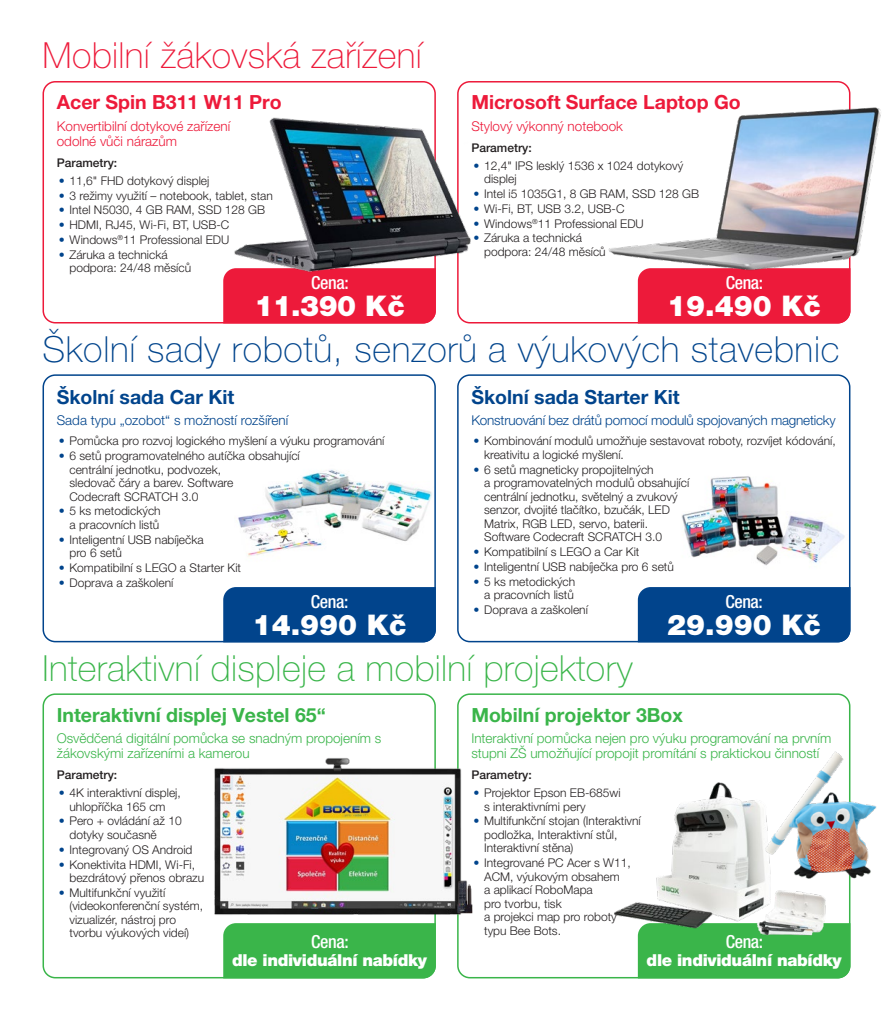
<style>
.page{position:relative;width:893px;height:1021px;background:#fff}
.page>*{position:absolute;margin:0;border:0;box-sizing:border-box;transform-origin:0 0}
.produkt{font:100 36px "Helvetica Neue LT Pro";letter-spacing:.02em;color:#01448c}
.produkt-2{font:100 36px "Helvetica Neue LT Pro";letter-spacing:.01em;color:#3ab54a}
.produkt-3{font:100 36px "Helvetica Neue LT Pro";letter-spacing:.01em;color:#ed1a3a}
.t1{font:900 28.5px "Helvetica Neue LT Pro";color:#fff}
.nadpis{font:700 19.5px "Helvetica Neue LT Pro";color:#3ab54a}
.nadpis-2{font:700 19.5px "Helvetica Neue LT Pro";color:#ed1a3a}
.nadpis-3{font:700 19.5px "Helvetica Neue LT Pro";color:#01448c}
.t2{font:500 condensed 18px "Helvetica Neue LT Pro";letter-spacing:-.02em;color:#fff}
.t3{font:900 16.5px "Helvetica Neue LT Pro";letter-spacing:-.02em;color:#fff}
.nadpis-4{font:300 13.5px/15px "Helvetica Neue LT Pro";color:#3ab54a}
.nadpis-5{font:300 13.5px "Helvetica Neue LT Pro";letter-spacing:-.015em;color:#01448c}
.nadpis-6{font:300 13.5px/15px "Helvetica Neue LT Pro";color:#ed1a3a}
.t4{font:300 12px/13.5px "Helvetica Neue LT Pro";color:#231f20}
.paremetry{font:500 12px "Helvetica Neue LT Pro";color:#231f20}
.s1{color:#01448c}
</style>
<div class="page">
<img style="left:682px;top:476px;width:163px;height:90px">
<img style="left:238px;top:469px;width:194px;height:88px">
<div style="left:43px;top:81px;width:393px;height:242px;border:2px solid #ed1a3a;border-radius:12px"></div>
<div style="left:43px;top:374px;width:393px;height:268px;border:2px solid #01448c;border-radius:12px"></div>
<div style="left:457px;top:374px;width:393px;height:268px;border:2px solid #01448c;border-radius:12px"></div>
<div style="left:43px;top:693px;width:393px;height:285px;border:2px solid #3ab54a;border-radius:12px"></div>
<div style="left:223px;top:306px;width:213px;height:17px;background:#ed1a3a"></div>
<div style="left:223px;top:923px;width:213px;height:55px;background:#3ab54a"></div>
<div style="left:638px;top:923px;width:212px;height:55px;background:#3ab54a"></div>
<div style="left:638px;top:273px;width:212px;height:50px;background:#ed1a3a"></div>
<div style="left:223px;top:587px;width:213px;height:55px;background:#01448c"></div>
<div style="left:638px;top:587px;width:212px;height:55px;background:#01448c"></div>
<img style="left:223px;top:104px;width:248px;height:202px">
<img style="left:608px;top:98px;width:273px;height:175px">
<img style="left:214px;top:766px;width:249px;height:152px">
<img style="left:456px;top:880px;width:17px;height:33px">
<img style="left:322px;top:758px;width:30px;height:15px">
<img style="left:614px;top:782px;width:226px;height:173px">
<img style="left:763px;top:730px;width:114px;height:174px">
<p class="produkt-3" style="left:43px;top:35px;width:381px">Mobilní žákovská zařízení</p>
<p class="nadpis-2" style="left:57px;top:90px;width:227px">Acer Spin B311 W11 Pro</p>
<p class="nadpis-6" style="left:57px;top:118px;width:175px">Konvertibilní dotykové zařízení odolné vůči nárazům</p>
<p class="paremetry" style="left:57px;top:155px;width:62px">Parametry:</p>
<p class="t4" style="left:59px;top:173px;width:152px"><span class="s1">•</span> 11,6" FHD dotykový displej</p>
<p class="t4" style="left:59px;top:188px;width:216px"><span class="s1">•</span> 3 režimy využití – notebook, tablet, stan</p>
<p class="t4" style="left:59px;top:203px;width:208px"><span class="s1">•</span> Intel N5030, 4 GB RAM, SSD 128 GB</p>
<p class="t4" style="left:59px;top:218px;width:172px"><span class="s1">•</span> HDMI, RJ45, Wi-Fi, BT, USB-C</p>
<p class="t4" style="left:59px;top:233px;width:172px"><span class="s1">•</span> Windows<sup>®</sup>11 Professional EDU</p>
<p class="t4" style="left:70px;top:247px;width:123px;text-indent:-11px"><span class="s1">•</span> Záruka a technická podpora: 24/48 měsíců</p>
<p class="t2" style="left:311px;top:272px;width:39px">Cena:</p>
<p class="t1" style="left:254px;top:288px;width:152px">11.390 Kč</p>
<p class="nadpis-2" style="left:471px;top:90px;width:271px">Microsoft Surface Laptop Go</p>
<p class="nadpis-6" style="left:471px;top:118px;width:153px">Stylový výkonný notebook</p>
<p class="paremetry" style="left:471px;top:140px;width:62px">Parametry:</p>
<p class="t4" style="left:484px;top:158px;width:201px;text-indent:-11px"><span class="s1">•</span> 12,4" IPS lesklý 1536 x 1024 dotykový displej</p>
<p class="t4" style="left:473px;top:187px;width:227px"><span class="s1">•</span> Intel i5 1035G1, 8 GB RAM, SSD 128 GB</p>
<p class="t4" style="left:473px;top:201px;width:152px"><span class="s1">•</span> Wi-Fi, BT, USB 3.2, USB-C</p>
<p class="t4" style="left:473px;top:216px;width:172px"><span class="s1">•</span> Windows<sup>®</sup>11 Professional EDU</p>
<p class="t4" style="left:484px;top:231px;width:123px;text-indent:-11px"><span class="s1">•</span> Záruka a technická podpora: 24/48 měsíců</p>
<p class="t2" style="left:726px;top:272px;width:39px">Cena:</p>
<p class="t1" style="left:667px;top:288px;width:155px">19.490 Kč</p>
<p class="produkt" style="left:43px;top:328px;width:798px">Školní sady robotů, senzorů a výukových stavebnic</p>
<p class="nadpis-3" style="left:57px;top:385px;width:179px">Školní sada Car Kit</p>
<p class="nadpis-5" style="left:57px;top:412px;width:233px">Sada typu „ozobot“ s možností rozšíření</p>
<p class="t4" style="left:59px;top:434px;width:327px"><span class="s1">•</span> Pomůcka pro rozvoj logického myšlení a výuku programování</p>
<p class="t4" style="left:70px;top:449px;width:232px;text-indent:-11px"><span class="s1">•</span> 6 setů programovatelného autíčka obsahující centrální jednotku, podvozek,<br>sledovač čáry a barev. Software<br>Codecraft SCRATCH 3.0</p>
<p class="t4" style="left:59px;top:504px;width:103px;text-align:right"><span class="s1">•</span> 5 ks metodických a pracovních listů</p>
<p class="t4" style="left:70px;top:532px;width:136px;text-indent:-11px"><span class="s1">•</span> Inteligentní USB nabíječka pro 6 setů</p>
<p class="t4" style="left:59px;top:560px;width:184px"><span class="s1">•</span> Kompatibilní s LEGO a Starter Kit</p>
<p class="t4" style="left:59px;top:575px;width:116px"><span class="s1">•</span> Doprava a zaškolení</p>
<p class="t2" style="left:311px;top:590px;width:39px">Cena:</p>
<p class="t1" style="left:253px;top:607px;width:155px">14.990 Kč</p>
<p class="nadpis-3" style="left:471px;top:385px;width:210px">Školní sada Starter Kit</p>
<p class="nadpis-5" style="left:471px;top:412px;width:366px">Konstruování bez drátů pomocí modulů spojovaných magneticky</p>
<p class="t4" style="left:484px;top:434px;width:353px;text-indent:-11px"><span class="s1">•</span> Kombinování modulů umožňuje sestavovat roboty, rozvíjet kódování, kreativitu a logické myšlení.</p>
<p class="t4" style="left:484px;top:462px;width:207px;text-indent:-11px"><span class="s1">•</span> 6 setů magneticky propojitelných<br>a programovatelných modulů obsahující centrální jednotku, světelný a zvukový senzor, dvojité tlačítko, bzučák, LED Matrix, RGB LED, servo, baterii.<br>Software Codecraft SCRATCH 3.0</p>
<p class="t4" style="left:473px;top:544px;width:167px"><span class="s1">•</span> Kompatibilní s LEGO a Car Kit</p>
<p class="t4" style="left:473px;top:559px;width:202px"><span class="s1">•</span> Inteligentní USB nabíječka pro 6 setů</p>
<p class="t4" style="left:473px;top:574px;width:103px;text-align:right"><span class="s1">•</span> 5 ks metodických a pracovních listů</p>
<p class="t4" style="left:473px;top:602px;width:116px"><span class="s1">•</span> Doprava a zaškolení</p>
<p class="t2" style="left:725px;top:590px;width:39px">Cena:</p>
<p class="t1" style="left:667px;top:607px;width:155px">29.990 Kč</p>
<p class="produkt-2" style="left:43px;top:647px;width:592px">Interaktivní displeje a mobilní projektory</p>
<p class="nadpis" style="left:57px;top:702px;width:270px">Interaktivní displej Vestel 65“</p>
<p class="nadpis-4" style="left:57px;top:730px;width:326px">Osvědčená digitální pomůcka se snadným propojením s žákovskými zařízeními a kamerou</p>
<p class="paremetry" style="left:57px;top:768px;width:62px">Parametry:</p>
<p class="t4" style="left:59px;top:785px;width:123px;text-align:center"><span class="s1">•</span> 4K interaktivní displej, uhlopříčka 165 cm</p>
<p class="t4" style="left:70px;top:814px;width:114px;text-indent:-11px"><span class="s1">•</span> Pero + ovládání až 10 dotyky současně</p>
<p class="t4" style="left:59px;top:842px;width:135px"><span class="s1">•</span> Integrovaný OS Android</p>
<p class="t4" style="left:70px;top:857px;width:136px;text-indent:-11px"><span class="s1">•</span> Konektivita HDMI, Wi-Fi, bezdrátový přenos obrazu</p>
<p class="t4" style="left:70px;top:885px;width:135px;text-indent:-11px"><span class="s1">•</span> Multifunkční využití (videokonferenční systém, vizualizér, nástroj pro tvorbu výukových videí)</p>
<p class="t2" style="left:311px;top:931px;width:39px">Cena:</p>
<p class="t3" style="left:232px;top:950px;width:197px">dle individuální nabídky</p>
<p class="nadpis" style="left:471px;top:702px;width:213px">Mobilní projektor 3Box</p>
<p class="nadpis-4" style="left:471px;top:730px;width:361px">Interaktivní pomůcka nejen pro výuku programování na prvním stupni ZŠ umožňující propojit promítání s praktickou činností</p>
<p class="paremetry" style="left:471px;top:768px;width:62px">Parametry:</p>
<p class="t4" style="left:484px;top:785px;width:138px;text-indent:-11px"><span class="s1">•</span> Projektor Epson EB-685wi s interaktivními pery</p>
<p class="t4" style="left:484px;top:814px;width:158px;text-indent:-11px"><span class="s1">•</span> Multifunkční stojan (Interaktivní podložka, Interaktivní stůl,<br>Interaktivní stěna)</p>
<p class="t4" style="left:484px;top:856px;width:148px;text-indent:-11px"><span class="s1">•</span> Integrované PC Acer s W11,<br>ACM, výukovým obsahem<br>a aplikací RoboMapa<br>pro tvorbu, tisk<br>a projekci map pro roboty typu Bee Bots.</p>
<p class="t2" style="left:726px;top:931px;width:39px">Cena:</p>
<p class="t3" style="left:647px;top:950px;width:197px">dle individuální nabídky</p>
</div>
